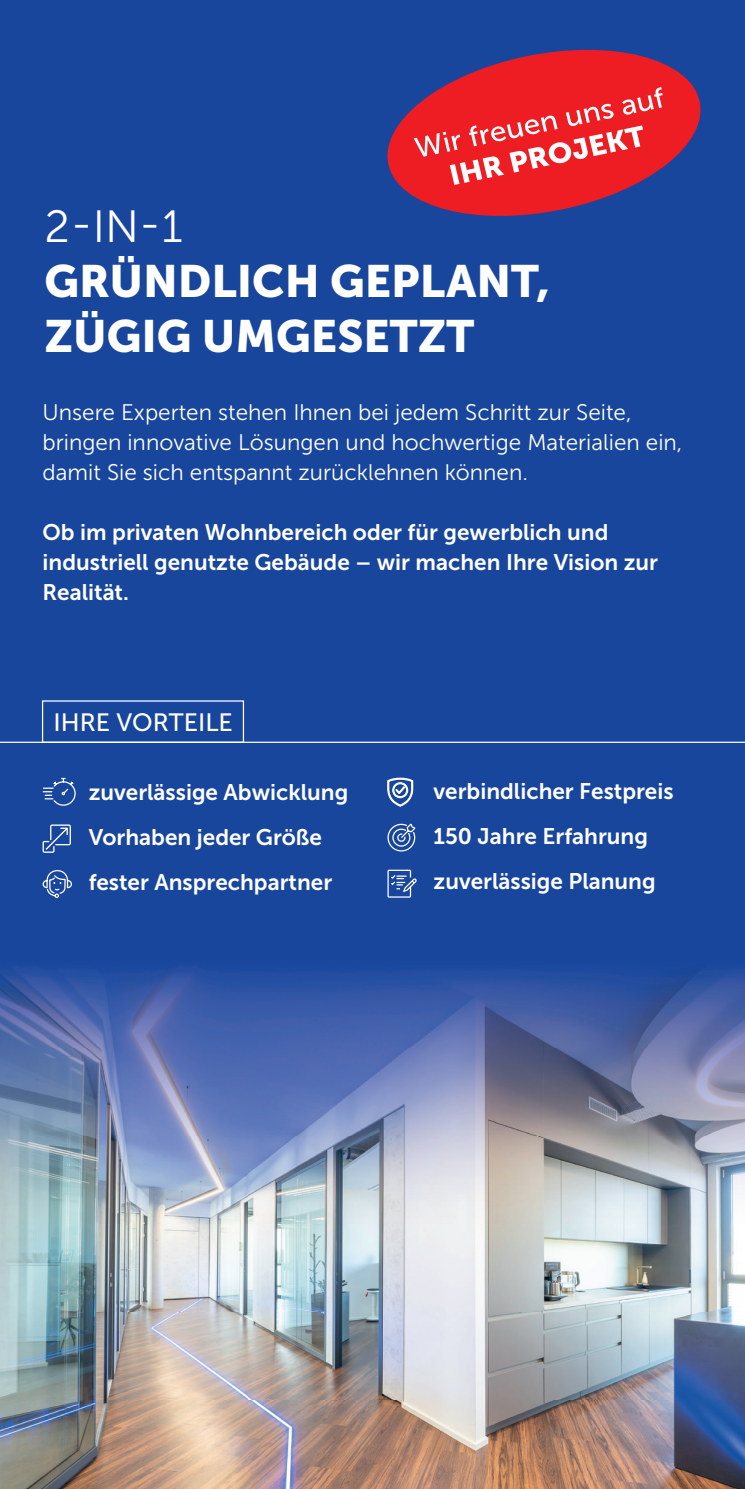
<style>
.page{position:relative;width:745px;height:1489px;background:#fff}
.page>*{position:absolute;margin:0;border:0;box-sizing:border-box;transform-origin:0 0}
.t1{font:45px/55px "Museo Sans 900";color:#fff}
.t2{font:45px "Museo Sans 300";color:#fff}
.t3{font:25px "Museo Sans 500";color:#fff}
.t4{font:22.5px/45px "Museo Sans 700";color:#fff}
.t5{font:22.5px/30px "Museo Sans 300";color:#fff}
</style>
<div class="page">
<div style="left:0;top:0;width:744px;height:1488px;background:#18469d"></div>
<img style="left:0;top:966px;width:744px;height:522px">
<svg style="left:42px;top:777px;width:34px;height:29px"></svg>
<svg style="left:43px;top:824px;width:28px;height:28px"></svg>
<svg style="left:42px;top:870px;width:30px;height:28px"></svg>
<svg style="left:387px;top:777px;width:26px;height:29px"></svg>
<svg style="left:387px;top:823px;width:29px;height:29px"></svg>
<svg style="left:387px;top:869px;width:30px;height:29px"></svg>
<svg style="left:387px;top:49px;width:314px;height:167px;fill:#ee1d23"></svg>
<svg style="left:413px;top:87px;width:249px;height:98px;background:#eb3e45"></svg>
<hr style="left:0;top:741px;width:744px;height:2px;background:#fff">
<div style="left:42px;top:700px;width:202px;height:43px;border:1px solid #fff"></div>
<h1 class="t2" style="left:44px;top:203px;width:140px">2-IN-1</h1>
<h1 class="t1" style="left:44px;top:254px;width:506px">GRÜNDLICH GEPLANT,<br>ZÜGIG UMGESETZT</h1>
<p class="t5" style="left:43px;top:397px;width:641px">Unsere Experten stehen Ihnen bei jedem Schritt zur Seite, bringen innovative Lösungen und hochwertige Materialien ein, damit Sie sich entspannt zurücklehnen können.</p>
<p class="t4" style="left:43px;top:517px;width:616px;line-height:30px">Ob im privaten Wohnbereich oder für gewerblich und industriell genutzte Gebäude – wir machen Ihre Vision zur<br>Realität.</p>
<p class="t3" style="left:54px;top:708px;width:181px">IHRE VORTEILE</p>
<p class="t4" style="left:89px;top:769px;width:261px">zuverlässige Abwicklung<br>Vorhaben jeder Größe fester Ansprechpartner</p>
<p class="t4" style="left:433px;top:768px;width:241px">verbindlicher Festpreis<br>150 Jahre Erfahrung zuverlässige Planung</p>
</div>
